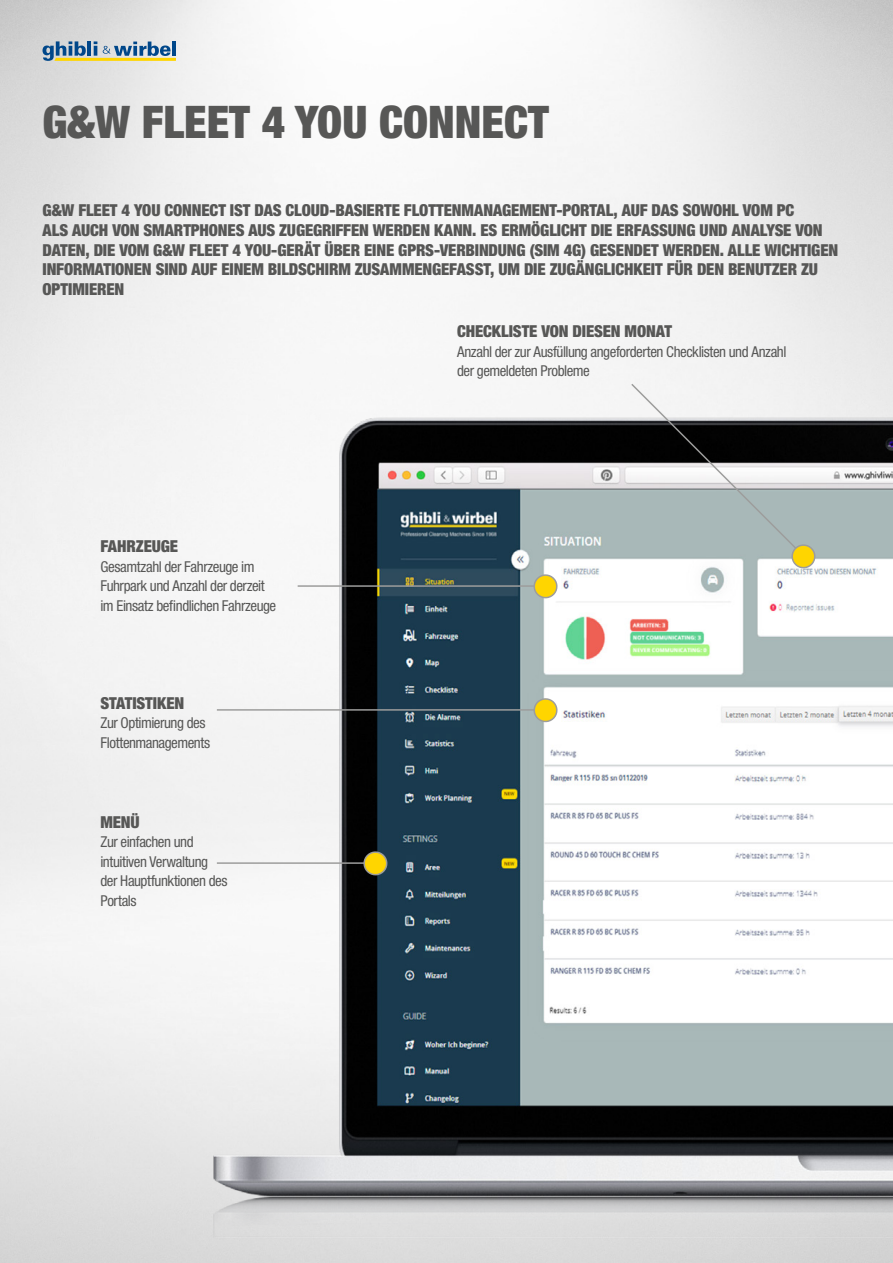
<style>
.page{position:relative;width:893px;height:1263px;background:#fff}
.page>*{position:absolute;margin:0;border:0;box-sizing:border-box;transform-origin:0 0}
._1-TitoloMacchina{font:900 condensed 45px "Helvetica Neue LT Std";color:#575756}
.t1{font:900 condensed 16.5px/19.8px "Helvetica Neue LT Std";letter-spacing:-.01em;color:#575756}
.t2{font:condensed 15px/19.5px "Helvetica Neue LT Std";letter-spacing:-.03em;color:#575756}
</style>
<div class="page">
<svg style="left:43px;top:41px;width:133px;height:20px;background:#96a9a2"></svg>
<img style="left:142px;top:384px;width:751px;height:879px">
<svg style="left:630px;top:382px;width:187px;height:188px"></svg>
<hr style="left:298px;top:585px;width:242px;height:2px;background:#9d9d9c">
<svg style="left:533px;top:573px;width:26px;height:27px"></svg>
<hr style="left:217px;top:709px;width:323px;height:2px;background:#9d9d9c">
<svg style="left:533px;top:696px;width:26px;height:28px"></svg>
<hr style="left:217px;top:862px;width:153px;height:2px;background:#9d9d9c">
<svg style="left:363px;top:850px;width:26px;height:27px"></svg>
<p class="_1-TitoloMacchina" style="left:43px;top:95px;width:508px">G&amp;W FLEET 4 YOU CONNECT</p>
<p class="t1" style="left:43px;top:200px;width:797px">G&amp;W FLEET 4 YOU CONNECT IST DAS CLOUD-BASIERTE FLOTTENMANAGEMENT-PORTAL, AUF DAS SOWOHL VOM PC<br>ALS AUCH VON SMARTPHONES AUS ZUGEGRIFFEN WERDEN KANN. ES ERMÖGLICHT DIE ERFASSUNG UND ANALYSE VON DATEN, DIE VOM G&amp;W FLEET 4 YOU-GERÄT ÜBER EINE GPRS-VERBINDUNG (SIM 4G) GESENDET WERDEN. ALLE WICHTIGEN INFORMATIONEN SIND AUF EINEM BILDSCHIRM ZUSAMMENGEFASST, UM DIE ZUGÄNGLICHKEIT FÜR DEN BENUTZER ZU OPTIMIEREN</p>
<p class="t1" style="left:100px;top:536px;width:79px">FAHRZEUGE</p>
<p class="t2" style="left:100px;top:557px;width:177px">Gesamtzahl der Fahrzeuge im<br>Fuhrpark und Anzahl der derzeit im Einsatz befindlichen Fahrzeuge</p>
<p class="t1" style="left:100px;top:693px;width:85px">STATISTIKEN</p>
<p class="t2" style="left:100px;top:713px;width:111px">Zur Optimierung des<br>Flottenmanagements</p>
<p class="t1" style="left:100px;top:811px;width:41px">MENÜ</p>
<p class="t2" style="left:100px;top:832px;width:129px">Zur einfachen und intuitiven Verwaltung der Hauptfunktionen des<br>Portals</p>
<p class="t1" style="left:457px;top:321px;width:216px">CHECKLISTE VON DIESEN MONAT</p>
<p class="t2" style="left:457px;top:341px;width:331px">Anzahl der zur Ausfüllung angeforderten Checklisten und Anzahl der gemeldeten Probleme</p>
</div>
